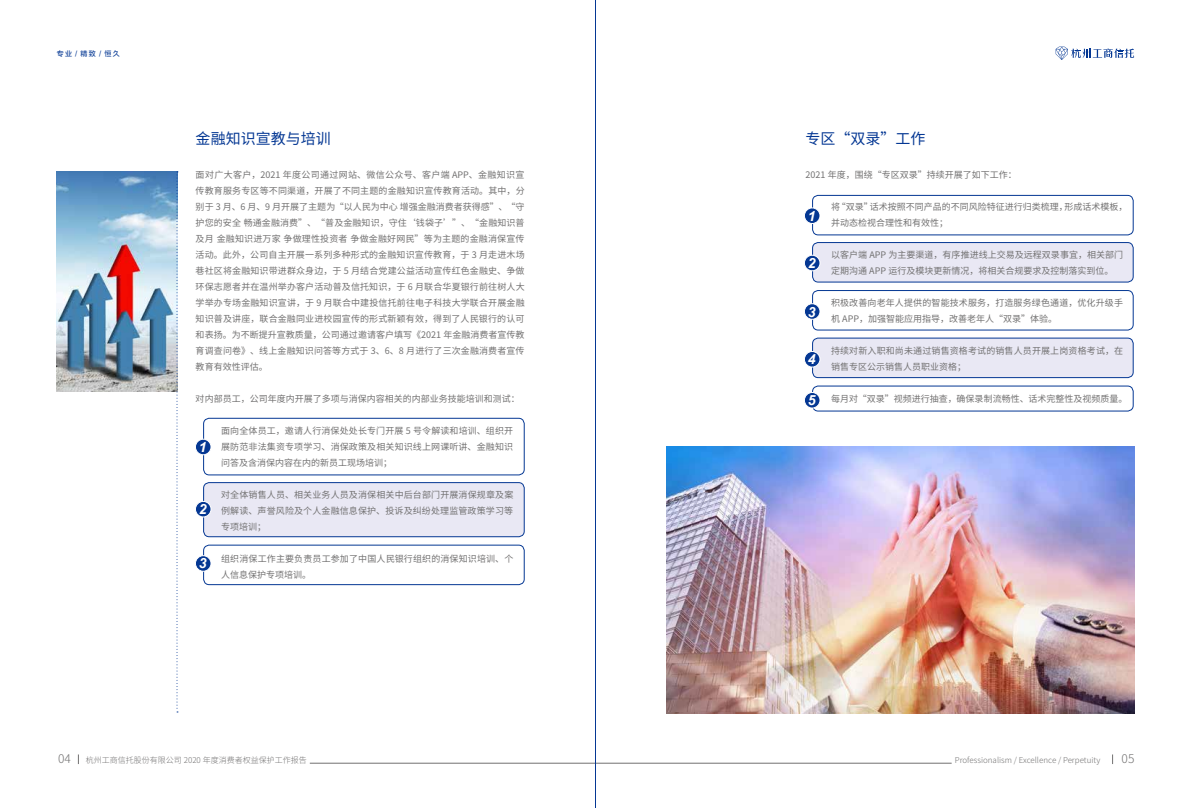
<style>
.page{position:relative;width:1191px;height:808px;background:#fff}
.page>*{position:absolute;margin:0;border:0;box-sizing:border-box;transform-origin:0 0}
.t1{font:15px "Source Han Sans CN";color:#043793}
.t2{font:italic 700 14px "Arial";color:#fff}
.t3{font:300 12px "Source Han Sans CN";color:#727171}
.t4{font:9px/16px "Source Han Sans CN";color:#727171}
.t5{font:300 8px "Source Han Sans CN";color:#727171}
.t6{font:7px "FZLTZHUNHK GBK1 0";color:#043793}
</style>
<div class="page">
<hr style="left:310px;top:763px;width:641px;height:1px;background:#727171">
<svg style="left:1055px;top:47px;width:79px;height:13px"></svg>
<hr style="left:595px;top:0;width:1px;height:808px;background:#043793">
<img style="left:57px;top:171px;width:119px;height:220px">
<div style="left:812px;top:243px;width:321px;height:39px;background:#e9e8f4;border-radius:6px"></div>
<div style="left:812px;top:242px;width:321px;height:40px;border:1px solid #043793;border-radius:6px"></div>
<div style="left:812px;top:338px;width:321px;height:40px;background:#e9e8f4;border-radius:6px"></div>
<div style="left:812px;top:338px;width:321px;height:40px;border:1px solid #043793;border-radius:6px"></div>
<div style="left:812px;top:386px;width:321px;height:25px;border:1px solid #043793;border-radius:6px"></div>
<div style="left:812px;top:195px;width:321px;height:40px;border:1px solid #043793;border-radius:6px"></div>
<div style="left:812px;top:290px;width:321px;height:40px;border:1px solid #043793;border-radius:6px"></div>
<div style="left:804px;top:208px;width:16px;height:15px;background:#043793;border-radius:50%"></div>
<div style="left:804px;top:207px;width:16px;height:17px;border:1px solid #fff;border-radius:50%"></div>
<div style="left:804px;top:255px;width:16px;height:16px;background:#043793;border-radius:50%"></div>
<div style="left:804px;top:255px;width:16px;height:16px;border:1px solid #fff;border-radius:50%"></div>
<div style="left:804px;top:351px;width:16px;height:16px;background:#043793;border-radius:50%"></div>
<div style="left:804px;top:351px;width:16px;height:17px;border:1px solid #fff;border-radius:50%"></div>
<div style="left:804px;top:304px;width:16px;height:15px;background:#043793;border-radius:50%"></div>
<div style="left:804px;top:303px;width:16px;height:17px;border:1px solid #fff;border-radius:50%"></div>
<div style="left:804px;top:392px;width:16px;height:16px;background:#043793;border-radius:50%"></div>
<div style="left:804px;top:392px;width:16px;height:16px;border:1px solid #fff;border-radius:50%"></div>
<div style="left:204px;top:483px;width:320px;height:54px;background:#e9e8f4;border-radius:6px"></div>
<div style="left:203px;top:482px;width:321px;height:55px;border:1px solid #043793;border-radius:6px"></div>
<div style="left:203px;top:418px;width:321px;height:57px;border:1px solid #043793;border-radius:6px"></div>
<div style="left:203px;top:545px;width:321px;height:40px;border:1px solid #043793;border-radius:6px"></div>
<div style="left:195px;top:556px;width:16px;height:15px;background:#043793;border-radius:50%"></div>
<div style="left:195px;top:555px;width:16px;height:17px;border:1px solid #fff;border-radius:50%"></div>
<div style="left:195px;top:439px;width:16px;height:16px;background:#043793;border-radius:50%"></div>
<div style="left:195px;top:439px;width:16px;height:16px;border:1px solid #fff;border-radius:50%"></div>
<div style="left:195px;top:501px;width:16px;height:16px;background:#043793;border-radius:50%"></div>
<div style="left:195px;top:501px;width:16px;height:16px;border:1px solid #fff;border-radius:50%"></div>
<img style="left:666px;top:447px;width:468px;height:266px">
<svg style="left:176px;top:171px;width:2px;height:541px"></svg>
<p class="t6" style="left:57px;top:50px;width:65px">专业/精致/恒久</p>
<h1 class="t1" style="left:196px;top:130px;width:137px">金融知识宣教与培训</h1>
<p class="t4" style="left:196px;top:167px;width:330px;text-align:justify">面对广大客户，2021 年度公司通过网站、微信公众号、客户端 APP、金融知识宣传教育服务专区等不同渠道，开展了不同主题的金融知识宣传教育活动。其中，分别于 3 月、6 月、9 月开展了主题为“以人民为中心增强金融消费者获得感”、“守护您的安全畅通金融消费”、“普及金融知识，守住‘钱袋子’”、“金融知识普及月金融知识进万家争做理性投资者争做金融好网民”等为主题的金融消保宣传活动。此外，公司自主开展一系列多种形式的金融知识宣传教育，于 3 月走进木场巷社区将金融知识带进群众身边，于 5 月结合党建公益活动宣传红色金融史、争做环保志愿者并在温州举办客户活动普及信托知识，于 6 月联合华夏银行前往树人大学举办专场金融知识宣讲，于 9 月联合中建投信托前往电子科技大学联合开展金融知识普及讲座，联合金融同业进校园宣传的形式新颖有效，得到了人民银行的认可和表扬。为不断提升宣教质量，公司通过邀请客户填写《2021 年金融消费者宣传教育调查问卷》、线上金融知识问答等方式于 3、6、8 月进行了三次金融消费者宣传教育有效性评估。</p>
<p class="t4" style="left:196px;top:391px;width:325px">对内部员工，公司年度内开展了多项与消保内容相关的内部业务技能培训和测试：</p>
<p class="t4" style="left:221px;top:423px;width:293px;text-align:justify">面向全体员工，邀请人行消保处处长专门开展 5 号令解读和培训、组织开展防范非法集资专项学习、消保政策及相关知识线上网课听讲、金融知识问答及含消保内容在内的新员工现场培训；</p>
<p class="t4" style="left:221px;top:487px;width:294px;text-align:justify">对全体销售人员、相关业务人员及消保相关中后台部门开展消保规章及案例解读、声誉风险及个人金融信息保护、投诉及纠纷处理监管政策学习等专项培训；</p>
<p class="t4" style="left:221px;top:551px;width:294px">组织消保工作主要负责员工参加了中国人民银行组织的消保知识培训、个人信息保护专项培训。</p>
<h2 class="t2" style="left:199px;top:438px;width:9px">1</h2>
<h2 class="t2" style="left:199px;top:500px;width:9px">2</h2>
<h2 class="t2" style="left:199px;top:554px;width:9px">3</h2>
<h1 class="t1" style="left:805px;top:130px;width:121px">专区“双录”工作</h1>
<p class="t4" style="left:805px;top:167px;width:213px">2021 年度，围绕“专区双录”持续开展了如下工作：</p>
<p class="t4" style="left:831px;top:199px;width:298px">将“双录”话术按照不同产品的不同风险特征进行归类梳理，形成话术模板，并动态检视合理性和有效性；</p>
<p class="t4" style="left:831px;top:247px;width:294px">以客户端 APP 为主要渠道，有序推进线上交易及远程双录事宜，相关部门定期沟通 APP 运行及模块更新情况，将相关合规要求及控制落实到位。</p>
<p class="t4" style="left:831px;top:295px;width:293px">积极改善向老年人提供的智能技术服务，打造服务绿色通道，优化升级手机 APP，加强智能应用指导，改善老年人“双录”体验。</p>
<p class="t4" style="left:831px;top:343px;width:294px">持续对新入职和尚未通过销售资格考试的销售人员开展上岗资格考试，在销售专区公示销售人员职业资格；</p>
<p class="t4" style="left:831px;top:391px;width:298px">每月对“双录”视频进行抽查，确保录制流畅性、话术完整性及视频质量。</p>
<h2 class="t2" style="left:808px;top:206px;width:9px">1</h2>
<h2 class="t2" style="left:808px;top:254px;width:9px">2</h2>
<h2 class="t2" style="left:808px;top:302px;width:9px">3</h2>
<h2 class="t2" style="left:808px;top:350px;width:9px">4</h2>
<h2 class="t2" style="left:808px;top:391px;width:9px">5</h2>
<h3 class="t3" style="left:58px;top:752px;width:14px">04</h3>
<h3 class="t3" style="left:1121px;top:752px;width:14px">05</h3>
<p class="t5" style="left:86px;top:755px;width:223px">杭州工商信托股份有限公司 2020 年度消费者权益保护工作报告</p>
<p class="t5" style="left:954px;top:755px;width:147px">Professionalism / Excellence / Perpetuity</p>
</div>
